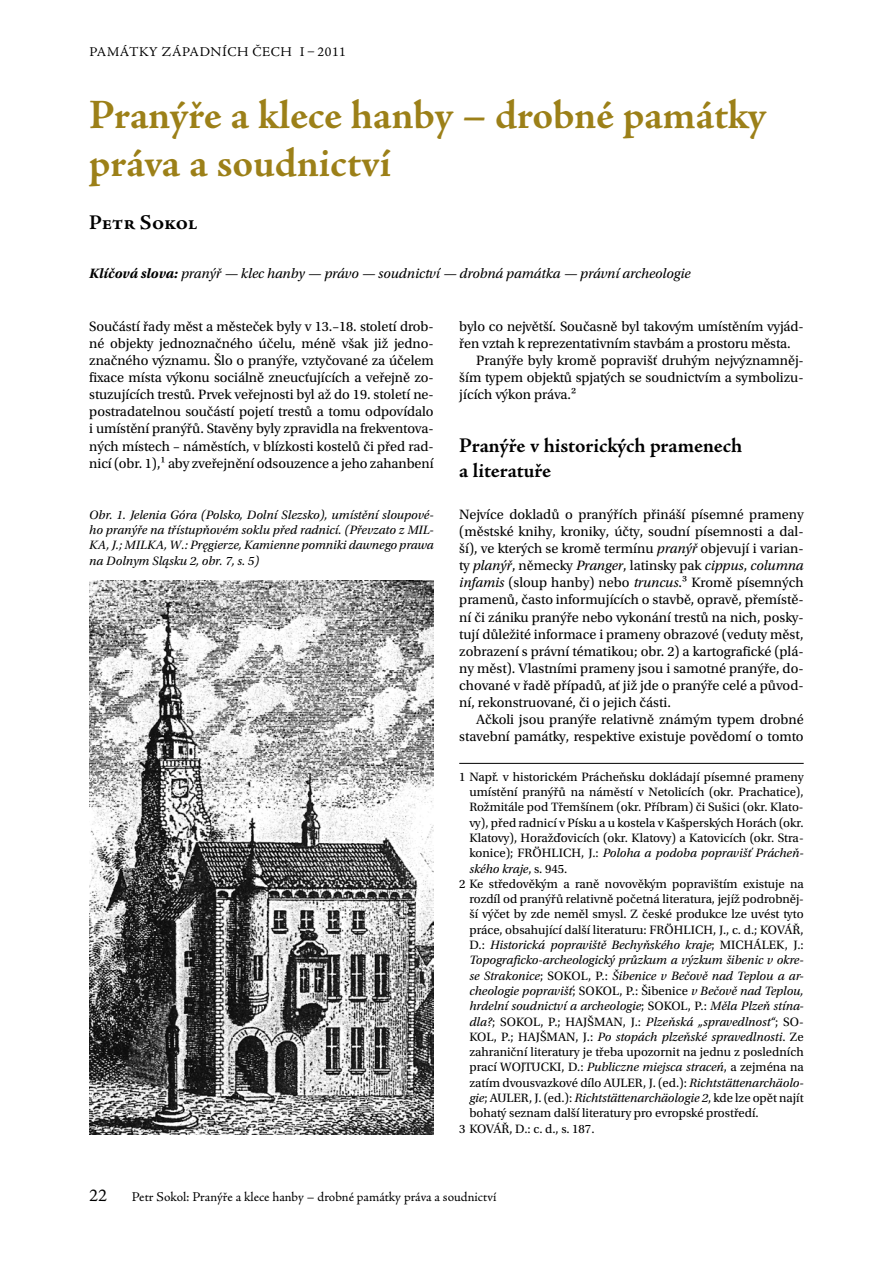
<style>
.page{position:relative;width:893px;height:1263px;background:#fff}
.page>*{position:absolute;margin:0;border:0;box-sizing:border-box;transform-origin:0 0}
.t1{font:700 42px/48.3px "Adobe Jenson Pro";letter-spacing:-.005em;color:#9c8018}
.t2{font:700 21px/25.2px "Adobe Jenson Pro";letter-spacing:-.005em;color:#000}
.t3{font:18px "Adobe Jenson Pro";color:#000}
.t4{font:14.25px/17.1px "Utopia Std";letter-spacing:-.005em;color:#000;text-align:justify}
.t5{font:italic 14.25px "Utopia Std";color:#000}
.t6{font:13.5px "Adobe Jenson Pro";color:#000}
.t7{font:13.5px "Adobe Jenson Pro";letter-spacing:.045em;color:#000}
.t8{font:12.75px "Utopia Std";color:#000}
.t9{font:italic 12.75px/15.3px "Utopia Std";color:#000;text-align:justify}
.s1{font-weight:700}
.s2{font-style:italic}
.s3{font-style:normal}
</style>
<div class="page">
<hr style="left:459px;top:763px;width:345px;height:1px;background:#000">
<img style="left:89px;top:581px;width:345px;height:554px">
<p class="t7" style="left:89px;top:45px;width:258px">Památky západních Čech I – 2011</p>
<h1 class="t1" style="left:89px;top:91px;width:679px">Pranýře a klece hanby – drobné památky práva a soudnictví</h1>
<h2 class="t2" style="left:89px;top:210px;width:110px">Petr Sokol</h2>
<p class="t5" style="left:89px;top:266px;width:603px"><span class="s1">Klíčová slova:</span> pranýř — klec hanby — právo — soudnictví — drobná památka — právní archeologie</p>
<p class="t4" style="left:89px;top:318px;width:346px">Součástí řady měst a městeček byly v 13.–18. století drob&shy;né objekty jednoznačného účelu, méně však již jedno&shy;značného významu. Šlo o pranýře, vztyčované za účelem fixace místa výkonu sociálně zneucťujících a veřejně zo&shy;stuzujících trestů. Prvek veřejnosti byl až do 19. století ne&shy;postradatelnou součástí pojetí trestů a tomu odpovídalo i umístění pranýřů. Stavěny byly zpravidla na frekventova&shy;ných místech – náměstích, v blízkosti kostelů či před rad&shy;nicí (obr. 1),1 aby zveřejnění odsouzence a jeho zahanbení</p>
<p class="t4" style="left:459px;top:318px;width:346px">bylo co největší. Současně byl takovým umístěním vyjád-</p>
<p class="t4" style="left:459px;top:335px;width:333px">řen vztah k reprezentativním stavbám a prostoru města.</p>
<p class="t4" style="left:476px;top:352px;width:329px">Pranýře byly kromě popravišť druhým nejvýznamněj-</p>
<p class="t4" style="left:459px;top:369px;width:346px">ším typem objektů spjatých se soudnictvím a symbolizu-</p>
<p class="t4" style="left:459px;top:386px;width:118px">jících výkon práva.2</p>
<h2 class="t2" style="left:459px;top:433px;width:285px">Pranýře v historických pramenech a literatuře</h2>
<p class="t4" style="left:459px;top:506px;width:346px">Nejvíce dokladů o pranýřích přináší písemné prameny (městské knihy, kroniky, účty, soudní písemnosti a dal&shy;ší), ve kterých se kromě termínu <span class="s2">pranýř</span> objevují i varian&shy;ty <span class="s2">planýř</span>, německy <span class="s2">Pranger</span>, latinsky pak <span class="s2">cippus</span>, <span class="s2">columna infamis</span> (sloup hanby) nebo <span class="s2">truncus</span>.3 Kromě písemných pramenů, často informujících o stavbě, opravě, přemístě&shy;ní či zániku pranýře nebo vykonání trestů na nich, posky&shy;tují důležité informace i prameny obrazové (veduty měst, zobrazení s právní tématikou; obr. 2) a kartografické (plá&shy;ny měst). Vlastními prameny jsou i samotné pranýře, do&shy;chované v řadě případů, ať již jde o pranýře celé a původ&shy;ní, rekonstruované, či o jejich části.</p>
<p class="t4" style="left:459px;top:711px;width:346px;text-align:right">Ačkoli jsou pranýře relativně známým typem drobné stavební památky, respektive existuje povědomí o tomto</p>
<p class="t8" style="left:459px;top:770px;width:346px">1 Např. v historickém Prácheňsku dokládají písemné prameny</p>
<p class="t8" style="left:469px;top:785px;width:336px">umístění pranýřů na náměstí v Netolicích (okr. Prachatice),</p>
<p class="t8" style="left:469px;top:800px;width:336px">Rožmitále pod Třemšínem (okr. Příbram) či Sušici (okr. Klato-</p>
<p class="t8" style="left:469px;top:815px;width:336px">vy), před radnicí v Písku a u kostela v Kašperských Horách (okr.</p>
<p class="t8" style="left:469px;top:831px;width:336px">Klatovy), Horažďovicích (okr. Klatovy) a Katovicích (okr. Stra-</p>
<p class="t9" style="left:469px;top:846px;width:336px"><span class="s3">konice); Fröhlich, J.:</span> Poloha a podoba popravišť Prácheň-</p>
<p class="t9" style="left:469px;top:861px;width:99px">ského kraje<span class="s3">, s. 945.</span></p>
<p class="t8" style="left:459px;top:877px;width:346px">2 Ke středověkým a raně novověkým popravištím existuje na</p>
<p class="t8" style="left:469px;top:892px;width:336px">rozdíl od pranýřů relativně početná literatura, jejíž podrobněj-</p>
<p class="t8" style="left:469px;top:907px;width:336px">ší výčet by zde neměl smysl. Z české produkce lze uvést tyto</p>
<p class="t8" style="left:469px;top:923px;width:336px">práce, obsahující další literaturu: FröHlich, J., c. d.; Kovář,</p>
<p class="t9" style="left:469px;top:937px;width:336px"><span class="s3">D.:</span> Historická popraviště Bechyňského kraje<span class="s3">; MIC HÁLEK, J.:</span></p>
<p class="t9" style="left:469px;top:953px;width:336px">Topograficko-archeologický průzkum a výzkum šibenic v okre-</p>
<p class="t9" style="left:469px;top:968px;width:336px">se Strakonice<span class="s3">; Sokol, P.:</span> Šibenice v Bečově nad Teplou a ar-</p>
<p class="t9" style="left:469px;top:983px;width:336px">cheologie popravišť<span class="s3">; Sokol, P.: Šibenice</span> v Bečově nad Teplou,</p>
<p class="t9" style="left:469px;top:999px;width:336px">hrdelní soudnictví a archeologie<span class="s3">; SOKOL, P.:</span> Měla Plzeň stína-</p>
<p class="t9" style="left:469px;top:1014px;width:336px">dla?<span class="s3">; SOKOL, P.; HAJŠMAN, J.:</span> Plzeňská „spravedlnost“<span class="s3">; SO-</span></p>
<p class="t9" style="left:469px;top:1029px;width:336px"><span class="s3">KOL, P.; HAJŠMAN, J.:</span> Po stopách plzeňské spravedlnosti<span class="s3">. Ze</span></p>
<p class="t8" style="left:469px;top:1045px;width:336px">zahraniční literatury je třeba upozornit na jednu z posledních</p>
<p class="t8" style="left:469px;top:1060px;width:336px">prací WOJTUCKI, D.: <span class="s2">Publiczne miejsca straceń</span>, a zejména na</p>
<p class="t8" style="left:469px;top:1076px;width:336px">zatím dvousvazkové dílo AULER, J. (ed.): <span class="s2">Richtstättenarchäolo-</span></p>
<p class="t8" style="left:469px;top:1091px;width:335px"><span class="s2">gie</span>; AULER, J. (ed.): <span class="s2">Richtstättenarchäologie 2</span>, kde lze opět najít</p>
<p class="t8" style="left:469px;top:1106px;width:291px">bohatý seznam další literatury pro evropské prostředí.</p>
<p class="t8" style="left:459px;top:1121px;width:137px">3 KOVÁŘ, D.: c. d., s. 187.</p>
<p class="t9" style="left:89px;top:507px;width:346px">Obr. 1. Jelenia Góra (Polsko, Dolní Slezsko), umístění sloupové&shy;ho pranýře na třístupňovém soklu před radnicí. (Převzato z MIL-KA, J.; MILKA, W.: Pręgierze, Kamienne pomniki dawnego prawa na Dolnym Sląsku 2, obr. 7, s. 5)</p>
<p class="t3" style="left:89px;top:1185px;width:19px">22</p>
<p class="t6" style="left:132px;top:1189px;width:366px">Petr Sokol: Pranýře a klece hanby – drobné památky práva a soudnictví</p>
</div>
